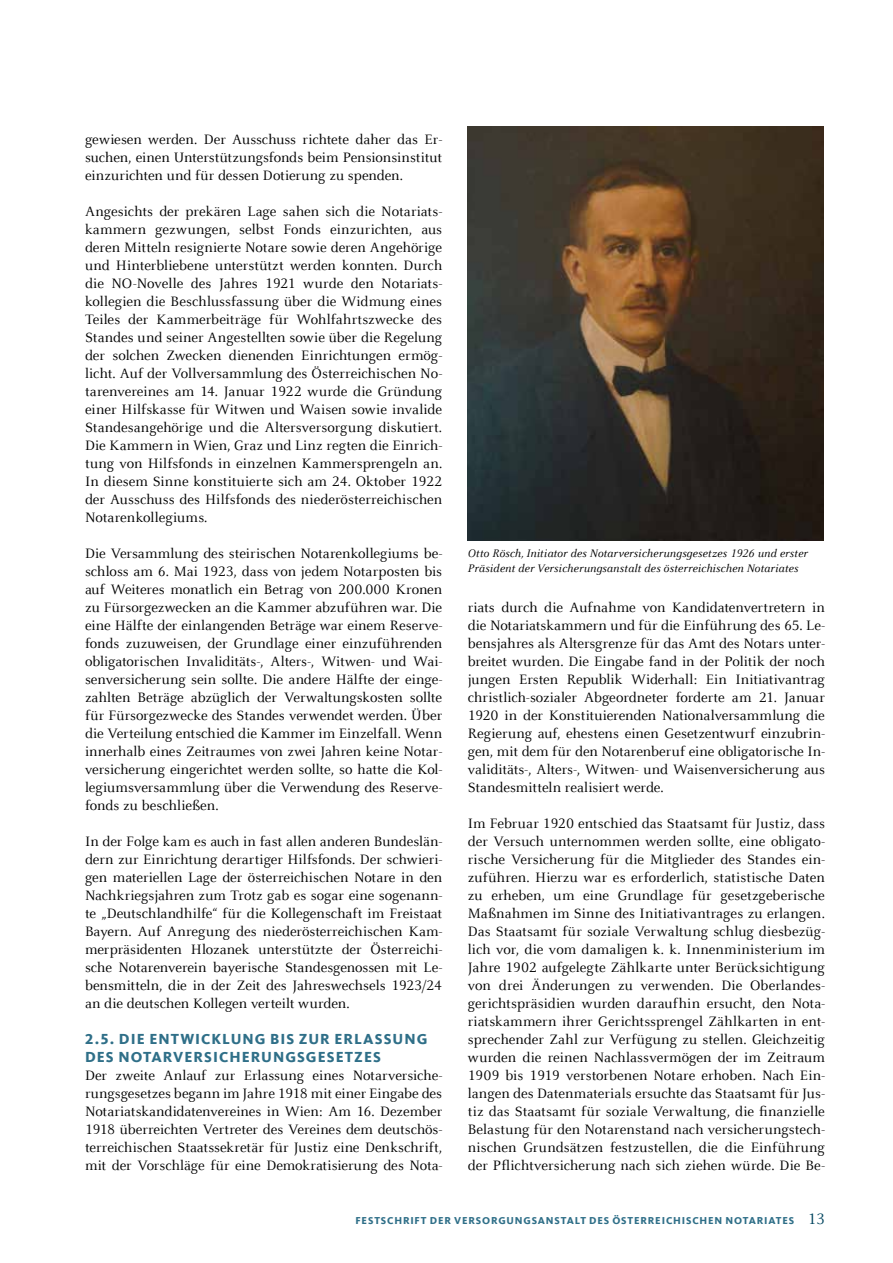
<style>
.page{position:relative;width:893px;height:1263px;background:#fff}
.page>*{position:absolute;margin:0;border:0;box-sizing:border-box;transform-origin:0 0}
.t1{font:15px/18px "Celeste Offc";color:#000;text-align:justify}
.t2{font:800 15px/18px "Kievit Offc";letter-spacing:.07em;color:#2f6f88}
.t3{font:italic 12px/14.4px "Celeste Offc";letter-spacing:.01em;color:#000}
.t4{font:800 10.35px "Kievit Sc Offc";letter-spacing:.08em;color:#2f6f88}
.s1{font-family:"Celeste Offc";font-weight:400;font-size:16.5px;color:#00445e}
</style>
<div class="page">
<img style="left:468px;top:126px;width:356px;height:414px">
<p class="t1" style="left:85px;top:131px;width:359px">gewiesen werden. Der Ausschuss richtete daher das Er&shy;suchen, einen Unterstützungsfonds beim Pensionsinstitut einzurichten und für dessen Dotierung zu spenden.</p>
<p class="t1" style="left:85px;top:203px;width:359px">Angesichts der prekären Lage sahen sich die Notariats&shy;kammern gezwungen, selbst Fonds einzurichten, aus deren Mitteln resignierte Notare sowie deren Angehörige und Hinterbliebene unterstützt werden konnten. Durch die NO-Novelle des Jahres 1921 wurde den Notariats&shy;kollegien die Beschlussfassung über die Widmung eines Teiles der Kammerbeiträge für Wohlfahrtszwecke des Standes und seiner Angestellten sowie über die Regelung der solchen Zwecken dienenden Einrichtungen ermög&shy;licht. Auf der Vollversammlung des Österreichischen No&shy;tarenvereines am 14. Januar 1922 wurde die Gründung einer Hilfskasse für Witwen und Waisen sowie invalide Standesangehörige und die Altersversorgung diskutiert.<br>Die Kammern in Wien, Graz und Linz regten die Einrich&shy;tung von Hilfsfonds in einzelnen Kammersprengeln an.<br>In diesem Sinne konstituierte sich am 24. Oktober 1922 der Ausschuss des Hilfsfonds des niederösterreichischen Notarenkollegiums.</p>
<p class="t1" style="left:85px;top:545px;width:359px">Die Versammlung des steirischen Notarenkollegiums be&shy;schloss am 6. Mai 1923, dass von jedem Notarposten bis auf Weiteres monatlich ein Betrag von 200.000 Kronen zu Fürsorgezwecken an die Kammer abzuführen war. Die eine Hälfte der einlangenden Beträge war einem Reserve&shy;fonds zuzuweisen, der Grundlage einer einzuführenden obligatorischen Invaliditäts-, Alters-, Witwen- und Wai&shy;senversicherung sein sollte. Die andere Hälfte der einge&shy;zahlten Beträge abzüglich der Verwaltungskosten sollte für Fürsorgezwecke des Standes verwendet werden. Über die Verteilung entschied die Kammer im Einzelfall. Wenn innerhalb eines Zeitraumes von zwei Jahren keine Notar&shy;versicherung eingerichtet werden sollte, so hatte die Kol&shy;legiumsversammlung über die Verwendung des Reserve&shy;fonds zu beschließen.</p>
<p class="t1" style="left:85px;top:833px;width:359px">In der Folge kam es auch in fast allen anderen Bundeslän&shy;dern zur Einrichtung derartiger Hilfsfonds. Der schwieri&shy;gen materiellen Lage der österreichischen Notare in den Nachkriegsjahren zum Trotz gab es sogar eine sogenann&shy;te „Deutschlandhilfe“ für die Kollegenschaft im Freistaat Bayern. Auf Anregung des niederösterreichischen Kam&shy;merpräsidenten Hlozanek unterstützte der Österreichi&shy;sche Notarenverein bayerische Standesgenossen mit Le&shy;bensmitteln, die in der Zeit des Jahreswechsels 1923/24 an die deutschen Kollegen verteilt wurden.</p>
<p class="t2" style="left:85px;top:1030px;width:344px">2.5. DIE ENTWICKLUNG BIS ZUR ERLASSUNG<br>DES NOTARVERSICHERUNGSGESETZES</p>
<p class="t1" style="left:85px;top:1067px;width:359px">Der zweite Anlauf zur Erlassung eines Notarversiche&shy;rungsgesetzes begann im Jahre 1918 mit einer Eingabe des Notariatskandidatenvereines in Wien: Am 16. Dezember 1918 überreichten Vertreter des Vereines dem deutschös&shy;terreichischen Staatssekretär für Justiz eine Denkschrift, mit der Vorschläge für eine Demokratisierung des Nota-</p>
<p class="t3" style="left:468px;top:547px;width:341px">Otto Rösch, Initiator des Notarversicherungsgesetzes 1926 und erster<br>Präsident der Versicherungsanstalt des österreichischen Notariates</p>
<p class="t1" style="left:468px;top:599px;width:359px">riats durch die Aufnahme von Kandidatenvertretern in die Notariatskammern und für die Einführung des 65. Le&shy;bensjahres als Altersgrenze für das Amt des Notars unter&shy;breitet wurden. Die Eingabe fand in der Politik der noch jungen Ersten Republik Widerhall: Ein Initiativantrag christlich-sozialer Abgeordneter forderte am 21. Januar 1920 in der Konstituierenden Nationalversammlung die Regierung auf, ehestens einen Gesetzentwurf einzubrin&shy;gen, mit dem für den Notarenberuf eine obligatorische In&shy;validitäts-, Alters-, Witwen- und Waisenversicherung aus Standesmitteln realisiert werde.</p>
<p class="t1" style="left:468px;top:815px;width:359px">Im Februar 1920 entschied das Staatsamt für Justiz, dass der Versuch unternommen werden sollte, eine obligato&shy;rische Versicherung für die Mitglieder des Standes ein&shy;zuführen. Hierzu war es erforderlich, statistische Daten zu erheben, um eine Grundlage für gesetzgeberische Maßnahmen im Sinne des Initiativantrages zu erlangen.<br>Das Staatsamt für soziale Verwaltung schlug diesbezüg&shy;lich vor, die vom damaligen k. k. Innenministerium im Jahre 1902 aufgelegte Zählkarte unter Berücksichtigung von drei Änderungen zu verwenden. Die Oberlandes&shy;gerichtspräsidien wurden daraufhin ersucht, den Nota&shy;riatskammern ihrer Gerichtssprengel Zählkarten in ent&shy;sprechender Zahl zur Verfügung zu stellen. Gleichzeitig wurden die reinen Nachlassvermögen der im Zeitraum 1909 bis 1919 verstorbenen Notare erhoben. Nach Ein&shy;langen des Datenmaterials ersuchte das Staatsamt für Jus&shy;tiz das Staatsamt für soziale Verwaltung, die finanzielle Belastung für den Notarenstand nach versicherungstech&shy;nischen Grundsätzen festzustellen, die die Einführung der Pflichtversicherung nach sich ziehen würde. Die Be-</p>
<p class="t4" style="left:355px;top:1214px;width:471px">FESTSCHRIFT DER VERSORGUNGSANSTALT DES ÖSTERREICHISCHEN NOTARIATES <span class="s1">13</span></p>
</div>
